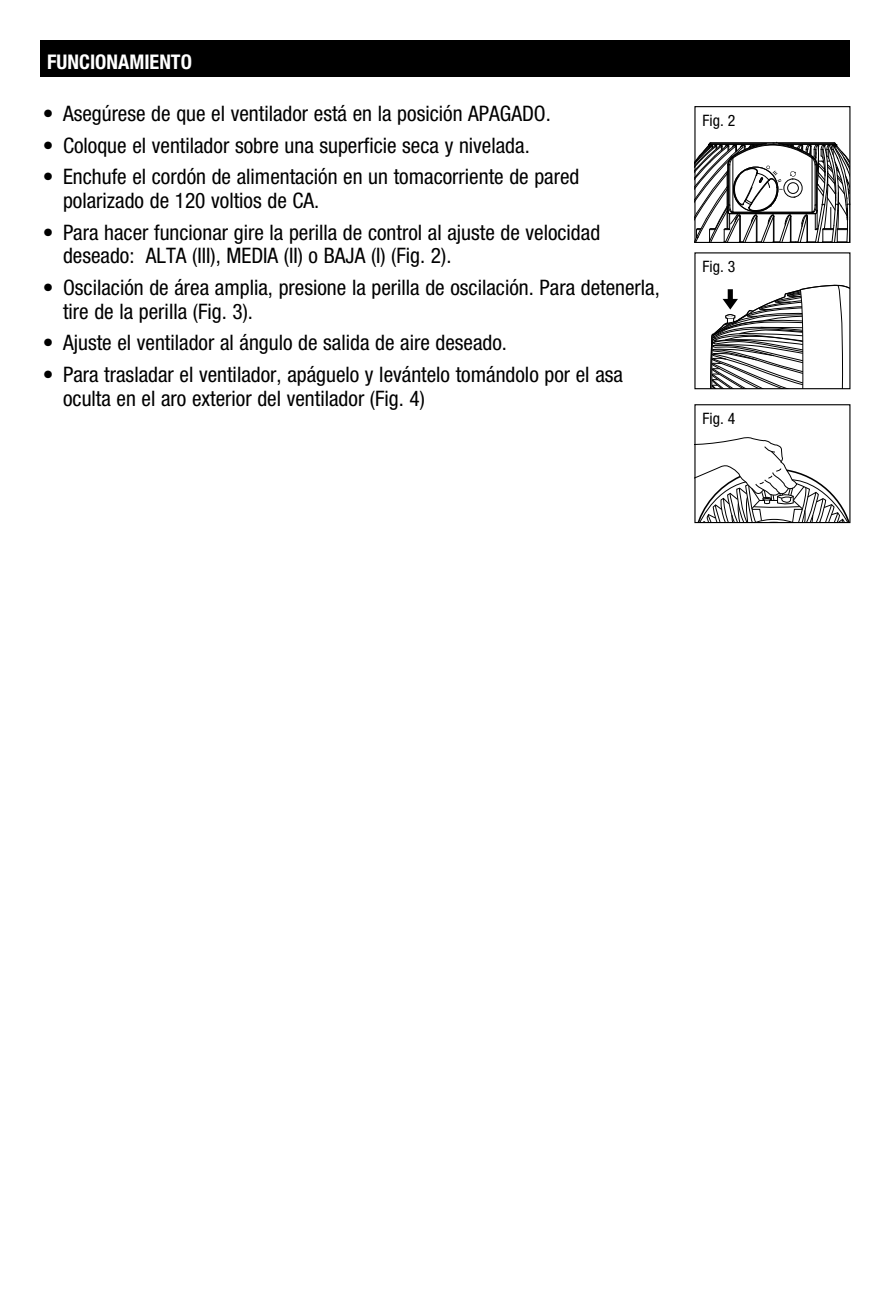
<style>
.page{position:relative;width:891px;height:1296px;background:#fff}
.page>*{position:absolute;margin:0;border:0;box-sizing:border-box;transform-origin:0 0}
.t1{font:condensed 21.38px/23.6px "Helvetica Neue";color:#000}
.t2{font:700 condensed 20.25px "Helvetica Neue";color:#fff}
.t3{font:condensed 15.75px "Helvetica Neue";color:#000}
</style>
<div class="page">
<div style="left:40px;top:40px;width:810px;height:37px;background:#000"></div>
<svg style="left:710px;top:284px;width:138px;height:103px"></svg>
<div style="left:728px;top:289px;width:5px;height:11px;background:#000"></div>
<div style="left:694px;top:252px;width:156px;height:137px;border:1px solid #000"></div>
<svg style="left:696px;top:142px;width:155px;height:101px"></svg>
<div style="left:694px;top:106px;width:156px;height:137px;border:1px solid #000"></div>
<svg style="left:695px;top:437px;width:155px;height:87px"></svg>
<div style="left:694px;top:404px;width:156px;height:119px;border:1px solid #000"></div>
<p class="t2" style="left:47px;top:49px;width:146px">FUNCIONAMIENTO</p>
<p class="t1" style="left:43px;top:101px;width:510px">• Asegúrese de que el ventilador está en la posición APAGADO.</p>
<p class="t1" style="left:43px;top:133px;width:489px">• Coloque el ventilador sobre una superficie seca y nivelada.</p>
<p class="t1" style="left:63px;top:165px;width:518px;text-indent:-20px">• Enchufe el cordón de alimentación en un tomacorriente de pared polarizado de 120 voltios de CA.</p>
<p class="t1" style="left:63px;top:220px;width:539px;text-indent:-20px">• Para hacer funcionar gire la perilla de control al ajuste de velocidad deseado: ALTA (III), MEDIA (II) o BAJA (I) (Fig. 2).</p>
<p class="t1" style="left:63px;top:276px;width:598px;text-indent:-20px">• Oscilación de área amplia, presione la perilla de oscilación. Para detenerla, tire de la perilla (Fig. 3).</p>
<p class="t1" style="left:43px;top:331px;width:466px">• Ajuste el ventilador al ángulo de salida de aire deseado.</p>
<p class="t1" style="left:63px;top:363px;width:561px;text-indent:-20px">• Para trasladar el ventilador, apáguelo y levántelo tomándolo por el asa oculta en el aro exterior del ventilador (Fig. 4)</p>
<p class="t3" style="left:703px;top:111px;width:34px">Fig. 2</p>
<p class="t3" style="left:703px;top:257px;width:34px">Fig. 3</p>
<p class="t3" style="left:703px;top:409px;width:34px">Fig. 4</p>
</div>
